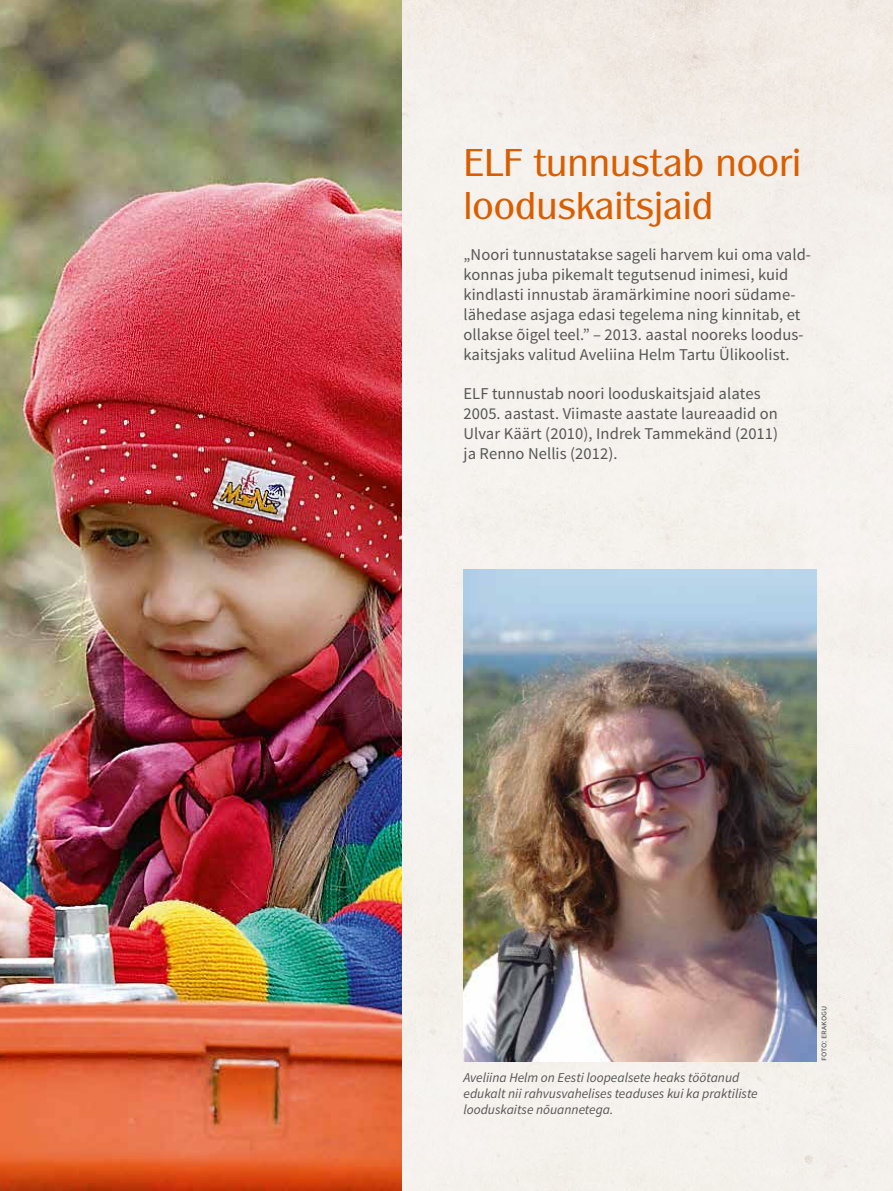
<style>
.page{position:relative;width:893px;height:1191px;background:#fff}
.page>*{position:absolute;margin:0;border:0;box-sizing:border-box;transform-origin:0 0}
.t1{font:40.5px/43.5px "Panache ITC Std";color:#da5e00}
.t2{font:16.5px/19.8px "Source Sans Pro";letter-spacing:.005em;color:#565655}
.t3{font:italic 13.5px/16.2px "Source Sans Pro";color:#565655}
.t4{font:9px "Source Sans Pro";color:#565655}
</style>
<div class="page">
<div style="left:402px;top:0;width:491px;height:1191px;background:#f5f0ec"></div>
<img style="left:0;top:0;width:402px;height:1191px">
<img style="left:463px;top:569px;width:353px;height:492px">
<h1 class="t1" style="left:463px;top:140px;width:339px">ELF tunnustab noori looduskaitsjaid</h1>
<p class="t2" style="left:463px;top:245px;width:349px">„Noori tunnustatakse sageli harvem kui oma vald&shy;konnas juba pikemalt tegutsenud inimesi, kuid kindlasti innustab äramärkimine noori südame&shy;lähedase asjaga edasi tegelema ning kinnitab, et ollakse õigel teel.” – 2013. aastal nooreks loodus&shy;kaitsjaks valitud Aveliina Helm Tartu Ülikoolist.</p>
<p class="t2" style="left:463px;top:384px;width:316px">ELF tunnustab noori looduskaitsjaid alates 2005. aastast. Viimaste aastate laureaadid on Ulvar Käärt (2010), Indrek Tammekänd (2011) ja Renno Nellis (2012).</p>
<p class="t3" style="left:463px;top:1069px;width:296px">Aveliina Helm on Eesti loopealsete heaks töötanud edukalt nii rahvusvahelises teaduses kui ka praktiliste looduskaitse nõuannetega.</p>
<p class="t4" style="left:818px;top:1061px;width:57px;rotate:-90deg">foto: erakogu</p>
</div>
